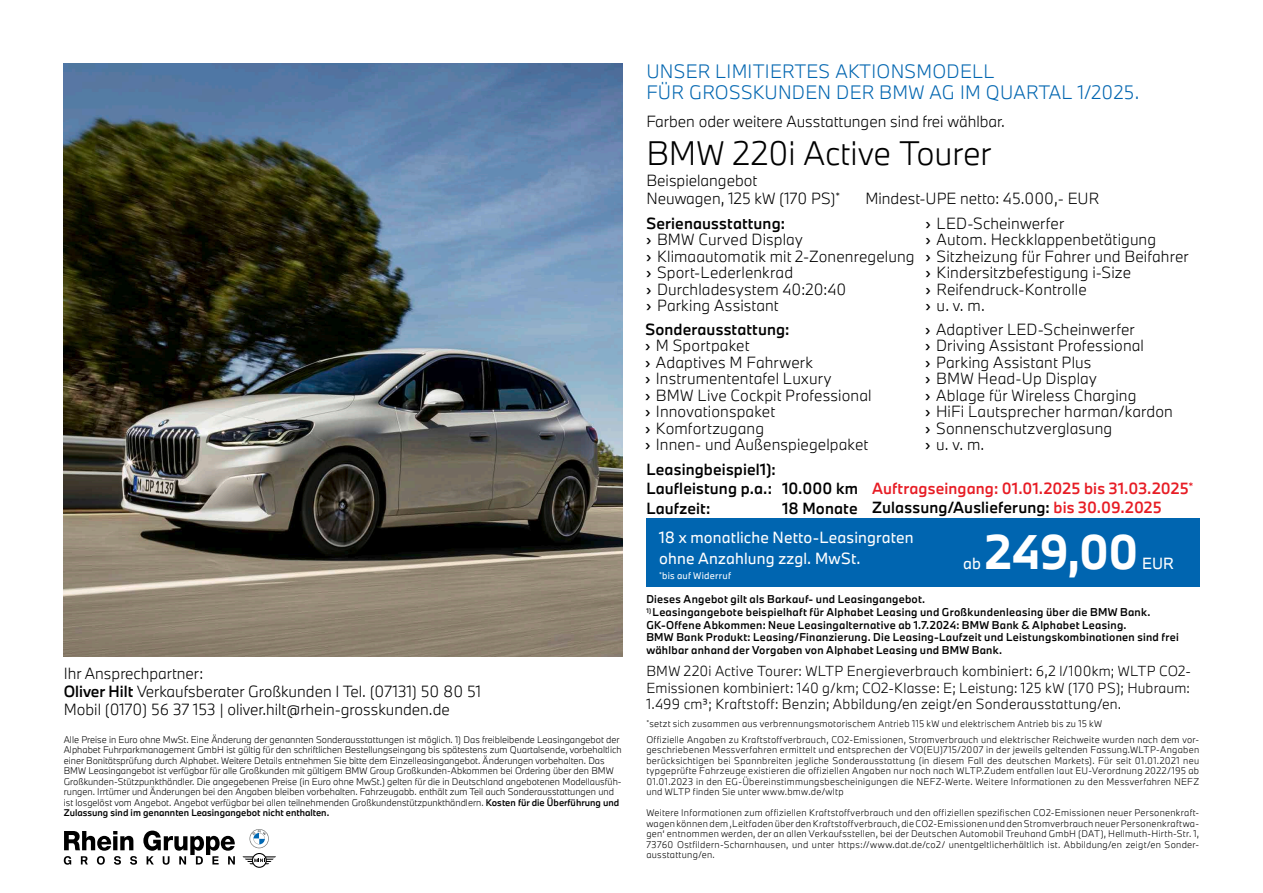
<style>
.page{position:relative;width:1263px;height:893px;background:#fff}
.page>*{position:absolute;margin:0;border:0;box-sizing:border-box;transform-origin:0 0}
.t1{font:700 45px "BMW Type Next Pro";color:#fff}
.t2{font:300 31.5px "BMW Type Next Pro";letter-spacing:-.005em;color:#000}
.t3{font:300 18px/21.6px "BMW Type Next Pro";letter-spacing:.015em;color:#0065b0}
.t4{font:300 15px/16.5px "BMW Type Next Pro";letter-spacing:.005em;color:#000}
.t5{font:500 15px/19.2px "BMW Type Next Pro";letter-spacing:.01em;color:#e71c24}
.t6{font:500 15px/19.2px "BMW Type Next Pro";letter-spacing:.01em;color:#000}
.t7{font:15px/20.7px "BMW Type Next Pro";letter-spacing:.01em;color:#fff}
.t8{font:300 13.5px/16.5px "BMW Type Next Pro";letter-spacing:.01em;color:#000;text-align:justify}
.t9{font:500 10.5px/12.6px "BMW Type Next Pro";letter-spacing:.025em;color:#000}
.t10{font:300 9px/10.5px "BMW Type Next Pro";color:#000;text-align:justify}
.t11{font:300 9px "BMW Type Next Pro";letter-spacing:.03em;color:#000}
.t12{font:9px "BMW Type Next Pro";letter-spacing:.03em;color:#fff}
.s1{font-weight:500}
.s2{font-weight:400}
.s3{color:#000}
</style>
<div class="page">
<img style="left:64px;top:64px;width:559px;height:593px">
<svg style="left:64px;top:831px;width:73px;height:34px"></svg>
<svg style="left:143px;top:831px;width:92px;height:34px"></svg>
<svg style="left:242px;top:829px;width:34px;height:39px"></svg>
<div style="left:646px;top:519px;width:554px;height:68px;background:#0065b0"></div>
<h3 class="t3" style="left:646px;top:60px;width:494px">UNSER LIMITIERTES AKTIONSMODELL<br>FÜR GROSSKUNDEN DER BMW AG IM QUARTAL 1/2025.</h3>
<h2 class="t2" style="left:646px;top:131px;width:346px">BMW 220i Active Tourer</h2>
<h3 class="t4" style="left:646px;top:113px;width:360px">Farben oder weitere Ausstattungen sind frei wählbar.</h3>
<h3 class="t4" style="left:646px;top:172px;width:112px">Beispielangebot</h3>
<h3 class="t4" style="left:646px;top:190px;width:195px">Neuwagen, 125 kW (170 PS)<sup>*</sup></h3>
<h3 class="t4" style="left:865px;top:190px;width:235px">Mindest-UPE netto: 45.000,- EUR</h3>
<h3 class="t4" style="left:646px;top:214px;width:270px"><span class="s1">Serienausstattung:<br></span><span class="s2">›</span> BMW Curved Display<br><span class="s2">›</span> Klimaautomatik mit 2-Zonenregelung <span class="s2">›</span> Sport-Lederlenkrad<br><span class="s2">›</span> Durchladesystem 40:20:40<br><span class="s2">›</span> Parking Assistant</h3>
<h3 class="t4" style="left:926px;top:214px;width:264px"><span class="s2">›</span> LED-Scheinwerfer<br><span class="s2">›</span> Autom. Heckklappenbetätigung<br><span class="s2">›</span> Sitzheizung für Fahrer und Beifahrer <span class="s2">›</span> Kindersitzbefestigung i-Size<br><span class="s2">›</span> Reifendruck-Kontrolle<br><span class="s2">›</span> u. v. m.</h3>
<h3 class="t4" style="left:645px;top:321px;width:228px"><span class="s1">Sonderausstattung:<br></span><span class="s2">›</span> M Sportpaket<br><span class="s2">›</span> Adaptives M Fahrwerk<br><span class="s2">›</span> Instrumententafel Luxury<br><span class="s2">›</span> BMW Live Cockpit Professional <span class="s2">›</span> Innovationspaket<br><span class="s2">›</span> Komfortzugang<br><span class="s2">›</span> Innen- und Außenspiegelpaket</h3>
<h3 class="t4" style="left:925px;top:321px;width:249px"><span class="s2">›</span> Adaptiver LED-Scheinwerfer<br><span class="s2">›</span> Driving Assistant Professional<br><span class="s2">›</span> Parking Assistant Plus<br><span class="s2">›</span> BMW Head-Up Display<br><span class="s2">›</span> Ablage für Wireless Charging<br><span class="s2">›</span> HiFi Lautsprecher harman/kardon <span class="s2">›</span> Sonnenschutzverglasung<br><span class="s2">›</span> u. v. m.</h3>
<h3 class="t6" style="left:646px;top:459px;width:213px">Leasingbeispiel1):<br>Laufleistung p.a.: 10.000 km<br>Laufzeit:</h3>
<h3 class="t5" style="left:872px;top:478px;width:323px">Auftragseingang: 01.01.2025 bis 31.03.2025<sup>*<br></sup><span class="s3">Zulassung/Auslieferung:</span> bis 30.09.2025</h3>
<h3 class="t6" style="left:782px;top:498px;width:77px">18 Monate</h3>
<h3 class="t7" style="left:659px;top:527px;width:256px">18 x monatliche Netto-Leasingraten ohne Anzahlung zzgl. MwSt.</h3>
<p class="t12" style="left:659px;top:569px;width:73px"><sup>*</sup>bis auf Widerruf</p>
<h1 class="t1" style="left:985px;top:519px;width:155px">249,00</h1>
<h3 class="t7" style="left:963px;top:553px;width:19px">ab</h3>
<h3 class="t7" style="left:1142px;top:553px;width:33px">EUR</h3>
<p class="t9" style="left:646px;top:593px;width:280px">Dieses Angebot gilt als Barkauf- und Leasingangebot.</p>
<p class="t9" style="left:646px;top:605px;width:534px"><sup>1)</sup> Leasingangebote beispielhaft für Alphabet Leasing und Großkundenleasing über die BMW Bank.<br>GK-Offene Abkommen: Neue Leasingalternative ab 1.7.2024: BMW Bank &amp; Alphabet Leasing.<br>BMW Bank Produkt: Leasing/Finanzierung. Die Leasing-Laufzeit und Leistungskombinationen sind frei wählbar anhand der Vorgaben von Alphabet Leasing und BMW Bank.</p>
<p class="t8" style="left:646px;top:662px;width:546px">BMW 220i Active Tourer: WLTP Energieverbrauch kombiniert: 6,2 l/100km; WLTP CO2- Emissionen kombiniert: 140 g/km; CO2-Klasse: E; Leistung: 125 kW (170 PS); Hubraum:<br>1.499 cm³; Kraftstoff: Benzin; Abbildung/en zeigt/en Sonderausstattung/en.</p>
<h3 class="t4" style="left:64px;top:664px;width:419px;line-height:18px">Ihr Ansprechpartner:<br><span class="s1">Oliver Hilt</span> Verkaufsberater Großkunden I Tel. (07131) 50 80 51<br>Mobil (0170) 56 37 153 | oliver.hilt@rhein-grosskunden.de</h3>
<p class="t10" style="left:64px;top:734px;width:559px;text-align:left">Alle Preise in Euro ohne MwSt. Eine Änderung der genannten Sonderausstattungen ist möglich. 1) Das freibleibende Leasingangebot der Alphabet Fuhrparkmanagement GmbH ist gültig für den schriftlichen Bestellungseingang bis spätestens zum Quartalsende, vorbehaltlich einer Bonitätsprüfung durch Alphabet. Weitere Details entnehmen Sie bitte dem Einzelleasingangebot. Änderungen vorbehalten. Das BMW Leasingangebot ist verfügbar für alle Großkunden mit gültigem BMW Group Großkunden-Abkommen bei Ordering über den BMW Großkunden-Stützpunkthändler. Die angegebenen Preise (in Euro ohne MwSt.) gelten für die in Deutschland angebotenen Modellausfüh&shy;rungen. Irrtümer und Änderungen bei den Angaben bleiben vorbehalten. Fahrzeugabb. enthält zum Teil auch Sonderausstattungen und ist losgelöst vom Angebot. Angebot verfügbar bei allen teilnehmenden Großkundenstützpunkthändlern. <span class="s1">Kosten für die Überführung und Zulassung sind im genannten Leasingangebot nicht enthalten.</span></p>
<p class="t10" style="left:646px;top:734px;width:554px">Offizielle Angaben zu Kraftstoffverbrauch, CO2-Emissionen, Stromverbrauch und elektrischer Reichweite wurden nach dem vor&shy;geschriebenen Messverfahren ermittelt und entsprechen der VO(EU)715/2007 in der jeweils geltenden Fassung.WLTP-Angaben berücksichtigen bei Spannbreiten jegliche Sonderausstattung (in diesem Fall des deutschen Markets). Für seit 01.01.2021 neu typgeprüfte Fahrzeuge existieren die offiziellen Angaben nur noch nach WLTP.Zudem entfallen laut EU-Verordnung 2022/195 ab 01.01.2023 in den EG-Übereinstimmungsbescheinigungen die NEFZ-Werte. Weitere Informationen zu den Messverfahren NEFZ und WLTP finden Sie unter www.bmw.de/wltp</p>
<p class="t11" style="left:646px;top:717px;width:457px"><sup>*</sup>setzt sich zusammen aus verbrennungsmotorischem Antrieb 115 kW und elektrischem Antrieb bis zu 15 kW</p>
<p class="t10" style="left:646px;top:807px;width:554px">Weitere Informationen zum offiziellen Kraftstoffverbrauch und den offiziellen spezifischen CO2-Emissionen neuer Personenkraft&shy;wagen können dem ‚Leitfaden über den Kraftstoffverbrauch, die CO2-Emissionen und den Stromverbrauch neuer Personenkraftwa&shy;gen‘ entnommen werden, der an allen Verkaufsstellen, bei der Deutschen Automobil Treuhand GmbH (DAT), Hellmuth-Hirth-Str. 1, 73760 Ostfildern-Scharnhausen, und unter https://www.dat.de/co2/ unentgeltlicherhältlich ist. Abbildung/en zeigt/en Sonder&shy;ausstattung/en.</p>
</div>
